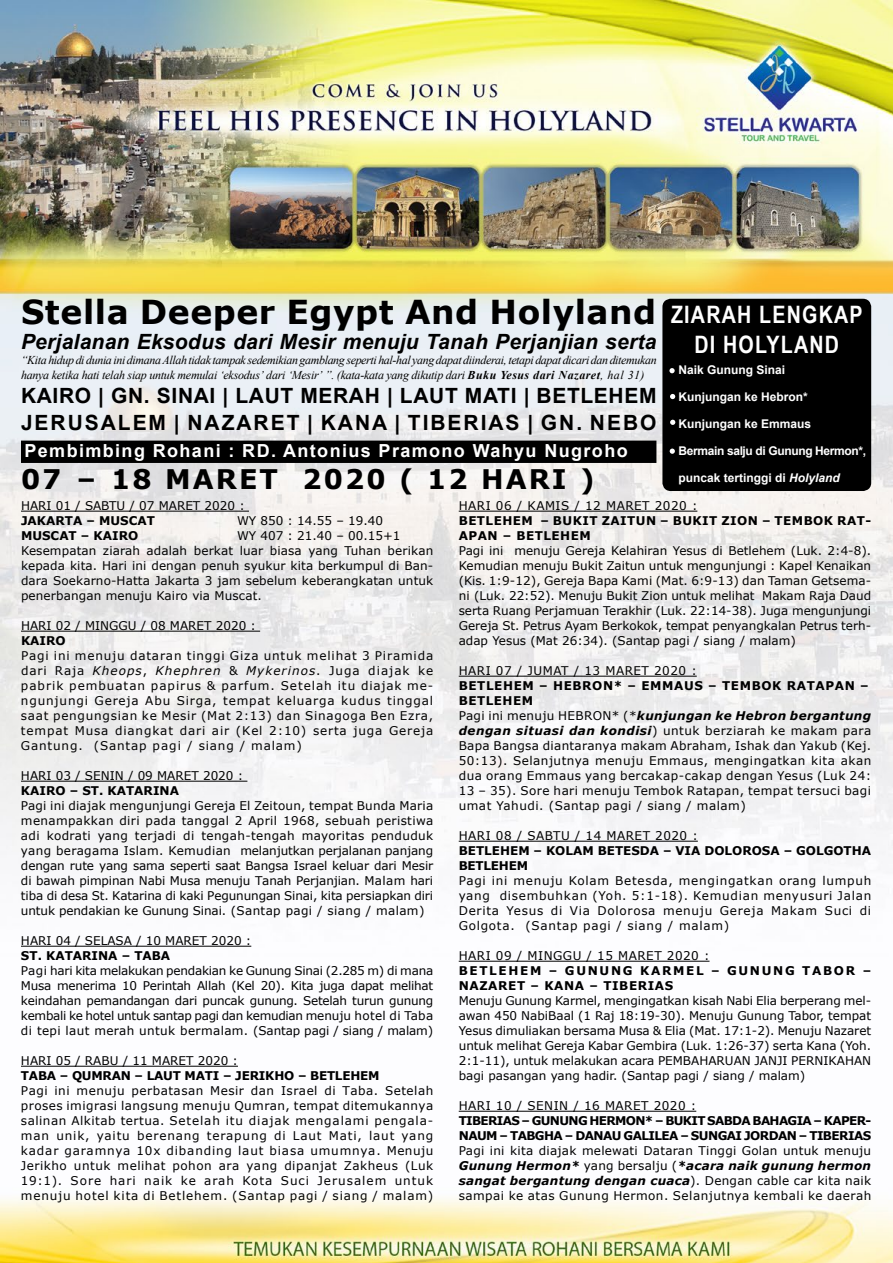
<style>
.page{position:relative;width:893px;height:1263px;background:#fff}
.page>*{position:absolute;margin:0;border:0;box-sizing:border-box;transform-origin:0 0}
.t1{font:700 33px "Verdana";letter-spacing:.015em;color:#000}
.t2{font:700 27px "Verdana";letter-spacing:.075em;color:#000}
.t3{font:700 24px/30px "Arial Narrow";letter-spacing:.05em;color:#fff;text-align:center}
.t4{font:700 21px/27px "Arial";letter-spacing:.03em;color:#000}
.t5{font:italic 700 21px "Arial";letter-spacing:.01em;color:#000}
.t6{font:700 18px "Arial";letter-spacing:.075em;color:#fff}
.t7{font:12px/15px "Verdana";letter-spacing:.025em;color:#000;text-align:justify}
.t8{font:italic 12px/15px "Times New Roman";letter-spacing:-.03em;color:#000}
.t9{font:12px "Verdana";color:#000}
.t10{font:700 12px/15px "Verdana";color:#000}
.t11{font:700 12px/15px "Verdana";letter-spacing:-.05em;color:#000}
.t12{font:700 12px "Arial";color:#fff}
.t13{font:700 12px/15px "Verdana";letter-spacing:.14em;color:#000}
.t14{font:700 12px/15px "Verdana";letter-spacing:.04em;color:#000}
.t15{font:700 12px "Verdana";letter-spacing:-.02em;color:#000}
.t16{font:700 12px "Arial";letter-spacing:-.03em;color:#fff}
.s1{font-weight:700}
.s2{font-style:italic}
.s3{font-weight:700;font-style:italic}
</style>
<div class="page">
<img style="left:0;top:0;width:893px;height:1263px">
<div style="left:664px;top:300px;width:206px;height:189px;background:#000;border-radius:7px"></div>
<div style="left:662px;top:299px;width:209px;height:192px;border:3px solid #000;border-radius:7px"></div>
<div style="left:669px;top:367px;width:6px;height:7px;background:#fff;border-radius:50%"></div>
<div style="left:668px;top:367px;width:8px;height:8px;border:2px solid #000;border-radius:50%"></div>
<div style="left:669px;top:419px;width:7px;height:7px;background:#fff;border-radius:50%"></div>
<div style="left:669px;top:418px;width:8px;height:8px;border:2px solid #000;border-radius:50%"></div>
<div style="left:669px;top:448px;width:7px;height:7px;background:#fff;border-radius:50%"></div>
<div style="left:668px;top:447px;width:8px;height:8px;border:2px solid #000;border-radius:50%"></div>
<hr style="left:21px;top:511px;width:228px;height:1px;background:#000">
<hr style="left:21px;top:631px;width:239px;height:1px;background:#000">
<hr style="left:21px;top:781px;width:226px;height:1px;background:#000">
<hr style="left:21px;top:946px;width:230px;height:1px;background:#000">
<hr style="left:21px;top:1066px;width:217px;height:1px;background:#000">
<hr style="left:459px;top:511px;width:238px;height:1px;background:#000">
<hr style="left:459px;top:676px;width:238px;height:1px;background:#000">
<hr style="left:459px;top:841px;width:239px;height:1px;background:#000">
<hr style="left:459px;top:961px;width:250px;height:1px;background:#000">
<hr style="left:459px;top:1111px;width:237px;height:1px;background:#000">
<div style="left:22px;top:441px;width:634px;height:21px;background:#000"></div>
<div style="left:21px;top:441px;width:635px;height:22px;border:2px solid #000"></div>
<div style="left:669px;top:393px;width:7px;height:7px;background:#fff;border-radius:50%"></div>
<div style="left:668px;top:392px;width:9px;height:9px;border:2px solid #000;border-radius:50%"></div>
<h1 class="t1" style="left:21px;top:289px;width:637px">Stella Deeper Egypt And Holyland</h1>
<p class="t8" style="left:21px;top:352px;width:637px">“Kita hidup di dunia ini dimana Allah tidak tampak sedemikian gamblang seperti hal-hal yang dapat diinderai, tetapi dapat dicari dan ditemukan hanya ketika hati telah siap untuk memulai ‘eksodus’ dari ‘Mesir’ ”. (kata-kata yang dikutip dari <span class="s1">Buku Yesus dari Nazaret</span>, hal 31)</p>
<h3 class="t5" style="left:21px;top:328px;width:637px">Perjalanan Eksodus dari Mesir menuju Tanah Perjanjian serta</h3>
<h3 class="t4" style="left:21px;top:382px;width:637px">KAIRO | GN. SINAI | LAUT MERAH | LAUT MATI | BETLEHEM<br>JERUSALEM | NAZARET | KANA | TIBERIAS | GN. NEBO</h3>
<h3 class="t6" style="left:25px;top:438px;width:605px">Pembimbing Rohani : RD. Antonius Pramono Wahyu Nugroho</h3>
<h2 class="t2" style="left:21px;top:460px;width:575px">07 – 18 MARET 2020 ( 12 HARI )</h2>
<h3 class="t3" style="left:671px;top:298px;width:193px">ZIARAH LENGKAP<br>DI HOLYLAND</h3>
<p class="t12" style="left:679px;top:361px;width:108px">Naik Gunung Sinai</p>
<p class="t12" style="left:679px;top:388px;width:131px">Kunjungan ke Hebron*</p>
<p class="t12" style="left:679px;top:415px;width:134px">Kunjungan ke Emmaus</p>
<p class="t16" style="left:679px;top:442px;width:189px">Bermain salju di Gunung Hermon*,</p>
<p class="t12" style="left:679px;top:469px;width:163px">puncak tertinggi di <span class="s2">Holyland</span></p>
<p class="t9" style="left:21px;top:497px;width:225px">HARI 01 / SABTU / 07 MARET 2020 :</p>
<p class="t10" style="left:21px;top:513px;width:135px">JAKARTA – MUSCAT</p>
<p class="t9" style="left:237px;top:512px;width:148px">WY 850 : 14.55 – 19.40</p>
<p class="t10" style="left:21px;top:528px;width:119px">MUSCAT – KAIRO</p>
<p class="t7" style="left:21px;top:528px;width:414px;text-align:left;text-indent:216px">WY 407 : 21.40 – 00.15+1<br>Kesempatan ziarah adalah berkat luar biasa yang Tuhan berikan kepada kita. Hari ini dengan penuh syukur kita berkumpul di Ban&shy;dara Soekarno-Hatta Jakarta 3 jam sebelum keberangkatan untuk penerbangan menuju Kairo via Muscat.</p>
<p class="t9" style="left:21px;top:617px;width:236px">HARI 02 / MINGGU / 08 MARET 2020 :</p>
<p class="t10" style="left:21px;top:633px;width:46px">KAIRO</p>
<p class="t7" style="left:21px;top:648px;width:414px">Pagi ini menuju dataran tinggi Giza untuk melihat 3 Piramida dari Raja <span class="s2">Kheops</span>, <span class="s2">Khephren</span> &amp; <span class="s2">Mykerinos</span>. Juga diajak ke pabrik pembuatan papirus &amp; parfum. Setelah itu diajak me&shy;ngunjungi Gereja Abu Sirga, tempat keluarga kudus tinggal saat pengungsian ke Mesir (Mat 2:13) dan Sinagoga Ben Ezra, tempat Musa diangkat dari air (Kel 2:10) serta juga Gereja Gantung. (Santap pagi / siang / malam)</p>
<p class="t9" style="left:21px;top:767px;width:224px">HARI 03 / SENIN / 09 MARET 2020 :</p>
<p class="t10" style="left:21px;top:783px;width:160px">KAIRO – ST. KATARINA</p>
<p class="t7" style="left:21px;top:798px;width:414px">Pagi ini diajak mengunjungi Gereja El Zeitoun, tempat Bunda Maria menampakkan diri pada tanggal 2 April 1968, sebuah peristiwa adi kodrati yang terjadi di tengah-tengah mayoritas penduduk yang beragama Islam. Kemudian melanjutkan perjalanan panjang dengan rute yang sama seperti saat Bangsa Israel keluar dari Mesir di bawah pimpinan Nabi Musa menuju Tanah Perjanjian. Malam hari tiba di desa St. Katarina di kaki Pegunungan Sinai, kita persiapkan diri untuk pendakian ke Gunung Sinai. (Santap pagi / siang / malam)</p>
<p class="t9" style="left:21px;top:932px;width:232px">HARI 04 / SELASA / 10 MARET 2020 :</p>
<p class="t10" style="left:21px;top:948px;width:151px">ST. KATARINA – TABA</p>
<p class="t7" style="left:21px;top:963px;width:414px">Pagi hari kita melakukan pendakian ke Gunung Sinai (2.285 m) di mana Musa menerima 10 Perintah Allah (Kel 20). Kita juga dapat melihat keindahan pemandangan dari puncak gunung. Setelah turun gunung kembali ke hotel untuk santap pagi dan kemudian menuju hotel di Taba di tepi laut merah untuk bermalam. (Santap pagi / siang / malam)</p>
<p class="t9" style="left:21px;top:1052px;width:219px">HARI 05 / RABU / 11 MARET 2020 :</p>
<p class="t15" style="left:21px;top:1067px;width:360px">TABA – QUMRAN – LAUT MATI – JERIKHO – BETLEHEM</p>
<p class="t7" style="left:21px;top:1083px;width:414px">Pagi ini menuju perbatasan Mesir dan Israel di Taba. Setelah proses imigrasi langsung menuju Qumran, tempat ditemukannya salinan Alkitab tertua. Setelah itu diajak mengalami pengala&shy;man unik, yaitu berenang terapung di Laut Mati, laut yang kadar garamnya 10x dibanding laut biasa umumnya. Menuju Jerikho untuk melihat pohon ara yang dipanjat Zakheus (Luk 19:1). Sore hari naik ke arah Kota Suci Jerusalem untuk menuju hotel kita di Betlehem. (Santap pagi / siang / malam)</p>
<p class="t7" style="left:459px;top:498px;width:240px">HARI 06 / KAMIS / 12 MARET 2020 :</p>
<p class="t14" style="left:459px;top:513px;width:414px">BETLEHEM – BUKIT ZAITUN – BUKIT ZION – TEMBOK RAT-<br>APAN – BETLEHEM</p>
<p class="t7" style="left:459px;top:543px;width:414px">Pagi ini menuju Gereja Kelahiran Yesus di Betlehem (Luk. 2:4-8).<br>Kemudian menuju Bukit Zaitun untuk mengunjungi : Kapel Kenaikan (Kis. 1:9-12), Gereja Bapa Kami (Mat. 6:9-13) dan Taman Getsema&shy;ni (Luk. 22:52). Menuju Bukit Zion untuk melihat Makam Raja Daud serta Ruang Perjamuan Terakhir (Luk. 22:14-38). Juga mengunjungi Gereja St. Petrus Ayam Berkokok, tempat penyangkalan Petrus terh&shy;adap Yesus (Mat 26:34). (Santap pagi / siang / malam)</p>
<p class="t7" style="left:459px;top:663px;width:240px">HARI 07 / JUMAT / 13 MARET 2020 :</p>
<p class="t7" style="left:459px;top:678px;width:414px;text-align:left"><span class="s1">BETLEHEM – HEBRON* – EMMAUS – TEMBOK RATAPAN – BETLEHEM<br></span>Pagi ini menuju HEBRON* (*<span class="s3">kunjungan ke Hebron bergantung dengan situasi dan kondisi</span>) untuk berziarah ke makam para Bapa Bangsa diantaranya makam Abraham, Ishak dan Yakub (Kej.<br>50:13). Selanjutnya menuju Emmaus, mengingatkan kita akan dua orang Emmaus yang bercakap-cakap dengan Yesus (Luk 24:<br>13 – 35). Sore hari menuju Tembok Ratapan, tempat tersuci bagi umat Yahudi. (Santap pagi / siang / malam)</p>
<p class="t7" style="left:459px;top:828px;width:241px">HARI 08 / SABTU / 14 MARET 2020 :</p>
<p class="t10" style="left:459px;top:843px;width:414px">BETLEHEM – KOLAM BETESDA – VIA DOLOROSA – GOLGOTHA<br>BETLEHEM</p>
<p class="t7" style="left:459px;top:873px;width:414px">Pagi ini menuju Kolam Betesda, mengingatkan orang lumpuh yang disembuhkan (Yoh. 5:1-18). Kemudian menyusuri Jalan Derita Yesus di Via Dolorosa menuju Gereja Makam Suci di Golgota. (Santap pagi / siang / malam)</p>
<p class="t7" style="left:459px;top:948px;width:252px">HARI 09 / MINGGU / 15 MARET 2020 :</p>
<p class="t13" style="left:459px;top:963px;width:414px">BETLEHEM – GUNUNG KARMEL – GUNUNG TABOR –<br>NAZARET – KANA – TIBERIAS</p>
<p class="t7" style="left:459px;top:993px;width:414px">Menuju Gunung Karmel, mengingatkan kisah Nabi Elia berperang mel&shy;awan 450 NabiBaal (1 Raj 18:19-30). Menuju Gunung Tabor, tempat Yesus dimuliakan bersama Musa &amp; Elia (Mat. 17:1-2). Menuju Nazaret untuk melihat Gereja Kabar Gembira (Luk. 1:26-37) serta Kana (Yoh.<br>2:1-11), untuk melakukan acara PEMBAHARUAN JANJI PERNIKAHAN bagi pasangan yang hadir. (Santap pagi / siang / malam)</p>
<p class="t7" style="left:459px;top:1098px;width:239px">HARI 10 / SENIN / 16 MARET 2020 :</p>
<p class="t11" style="left:459px;top:1113px;width:414px">TIBERIAS – GUNUNG HERMON* – BUKIT SABDA BAHAGIA – KAPER-<br>NAUM – TABGHA – DANAU GALILEA – SUNGAI JORDAN – TIBERIAS</p>
<p class="t7" style="left:459px;top:1143px;width:414px">Pagi ini kita diajak melewati Dataran Tinggi Golan untuk menuju <span class="s3">Gunung Hermon*</span> yang bersalju (<span class="s3">*acara naik gunung hermon sangat bergantung dengan cuaca</span>). Dengan cable car kita naik sampai ke atas Gunung Hermon. Selanjutnya kembali ke daerah</p>
</div>
